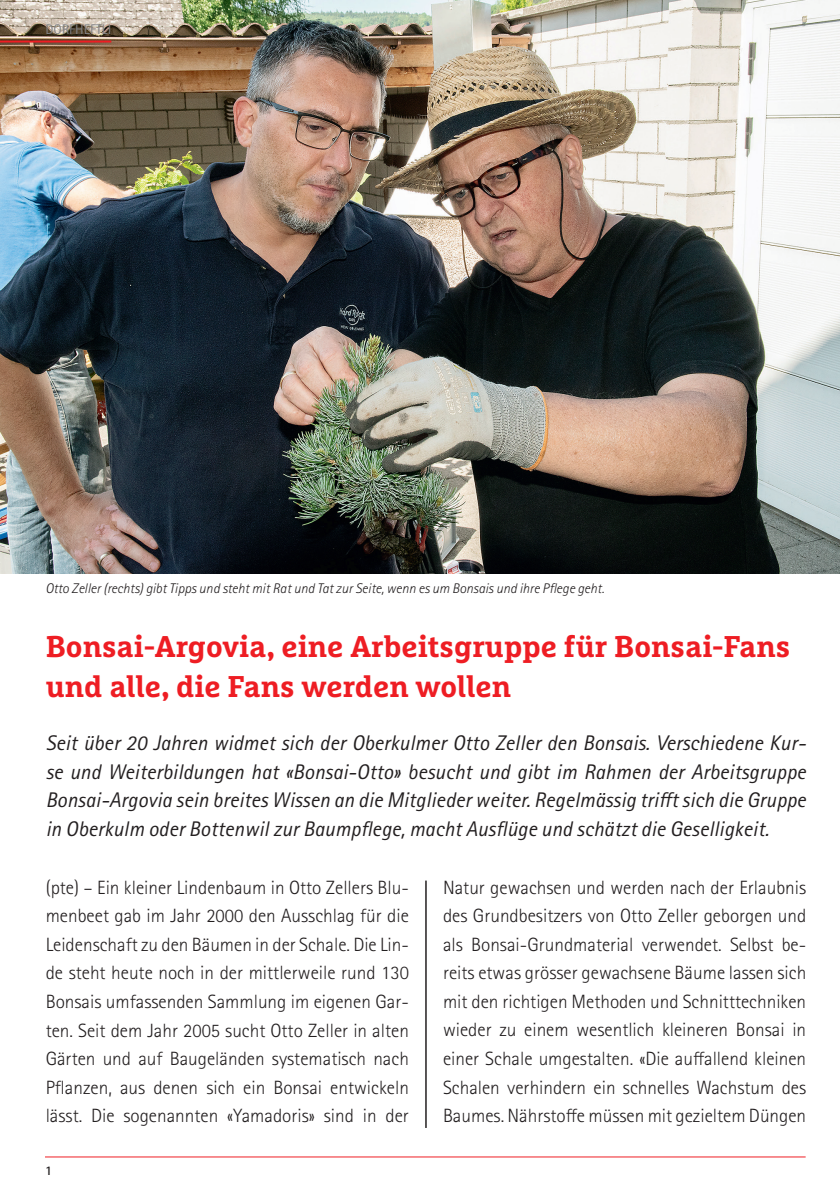
<style>
.page{position:relative;width:840px;height:1191px;background:#fff}
.page>*{position:absolute;margin:0;border:0;box-sizing:border-box;transform-origin:0 0}
.t1{font:700 30px/40px "Marselis Slab Pro";color:#ee1d23}
.t2{font:italic 21.2px/28.4px "Rotis Sans Serif Std";letter-spacing:.005em;color:#231f20;text-align:justify}
.t3{font:300 19.2px/28.4px "Rotis Sans Serif Std";color:#231f20;text-align:justify}
.t4{font:italic 300 14px "Rotis Sans Serif Std";color:#231f20}
.t5{font:14px "Rotis Sans Serif Std";color:#808285}
.t6{font:700 13.2px "Rotis Sans Serif Std";color:#231f20}
</style>
<div class="page">
<img style="left:0;top:0;width:839px;height:573px">
<hr style="left:0;top:41px;width:111px;height:2px;background:#ee1d23">
<hr style="left:45px;top:1156px;width:760px;height:1px;background:#ee1d23">
<hr style="left:425px;top:880px;width:1px;height:248px;background:#231f20">
<p class="t5" style="left:45px;top:21px;width:67px">DORFHEFTLI</p>
<p class="t4" style="left:45px;top:580px;width:560px">Otto Zeller (rechts) gibt Tipps und steht mit Rat und Tat zur Seite, wenn es um Bonsais und ihre Pflege geht.</p>
<h1 class="t1" style="left:46px;top:626px;width:745px">Bonsai-Argovia, eine Arbeitsgruppe für Bonsai-Fans und alle, die Fans werden wollen</h1>
<p class="t2" style="left:46px;top:729px;width:761px">Seit über 20 Jahren widmet sich der Oberkulmer Otto Zeller den Bonsais. Verschiedene Kur&shy;se und Weiterbildungen hat «Bonsai-Otto» besucht und gibt im Rahmen der Arbeitsgruppe Bonsai-Argovia sein breites Wissen an die Mitglieder weiter. Regelmässig trifft sich die Gruppe in Oberkulm oder Bottenwil zur Baumpflege, macht Ausflüge und schätzt die Geselligkeit.</p>
<p class="t3" style="left:46px;top:873px;width:364px">(pte) – Ein kleiner Lindenbaum in Otto Zellers Blu&shy;menbeet gab im Jahr 2000 den Ausschlag für die Leidenschaft zu den Bäumen in der Schale. Die Lin&shy;de steht heute noch in der mittlerweile rund 130<br>Bonsais umfassenden Sammlung im eigenen Gar&shy;ten. Seit dem Jahr 2005 sucht Otto Zeller in alten Gärten und auf Baugeländen systematisch nach Pflanzen, aus denen sich ein Bonsai entwickeln lässt. Die sogenannten «Yamadoris» sind in der</p>
<p class="t3" style="left:443px;top:873px;width:364px">Natur gewachsen und werden nach der Erlaubnis des Grundbesitzers von Otto Zeller geborgen und als Bonsai-Grundmaterial verwendet. Selbst be&shy;reits etwas grösser gewachsene Bäume lassen sich mit den richtigen Methoden und Schnitttechniken wieder zu einem wesentlich kleineren Bonsai in einer Schale umgestalten. «Die auffallend kleinen Schalen verhindern ein schnelles Wachstum des Baumes. Nährstoffe müssen mit gezieltem Düngen</p>
<p class="t6" style="left:45px;top:1161px;width:9px">1</p>
</div>
